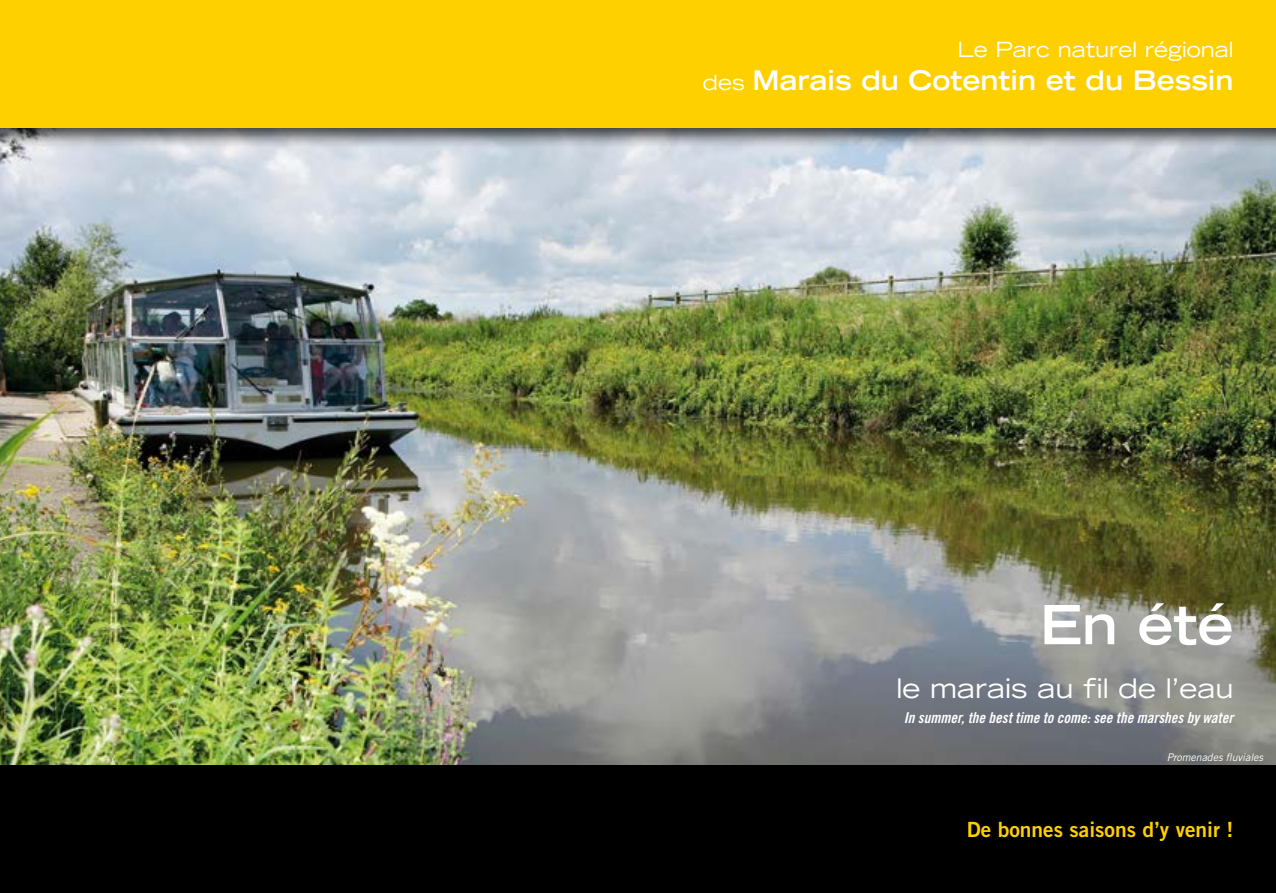
<style>
.page{position:relative;width:1276px;height:893px;background:#fff}
.page>*{position:absolute;margin:0;border:0;box-sizing:border-box;transform-origin:0 0}
.t1{font:700 expanded 54px "Trade Gothic LT Std";color:#fff}
.t2{font:700 expanded 27px "Trade Gothic LT Std";color:#fff}
.t3{font:expanded 27px "Trade Gothic LT Std";color:#fff}
.t4{font:21px "Trade Gothic LT Std Bd 2";color:#ffd000}
.t5{font:expanded 21px "Trade Gothic LT Std";color:#fff}
.t6{font:15px "Trade Gothic LT Std Bd Cn 20 Obl";color:#fff}
.t7{font:italic 10.5px "Trade Gothic LT Std";color:#fff}
.s1{font-weight:400;font-size:21px}
</style>
<div class="page">
<img style="left:0;top:150px;width:1276px;height:615px">
<div style="left:0;top:765px;width:1276px;height:128px;background:#000"></div>
<div style="left:0;top:0;width:1276px;height:150px;background:#000;opacity:.75"></div>
<div style="left:0;top:0;width:1276px;height:128px;background:#ffd000"></div>
<h3 class="t5" style="left:957px;top:36px;width:277px">Le Parc naturel régional</h3>
<h2 class="t2" style="left:703px;top:62px;width:532px"><span class="s1">des</span> Marais du Cotentin et du Bessin</h2>
<h1 class="t1" style="left:1040px;top:589px;width:195px">En été</h1>
<h2 class="t3" style="left:896px;top:670px;width:338px">le marais au fil de l’eau</h2>
<p class="t6" style="left:904px;top:708px;width:331px">In summer, the best time to come: see the marshes by water</p>
<p class="t7" style="left:1166px;top:751px;width:98px">Promenades fluviales</p>
<h3 class="t4" style="left:967px;top:816px;width:268px">De bonnes saisons d’y venir !</h3>
</div>
